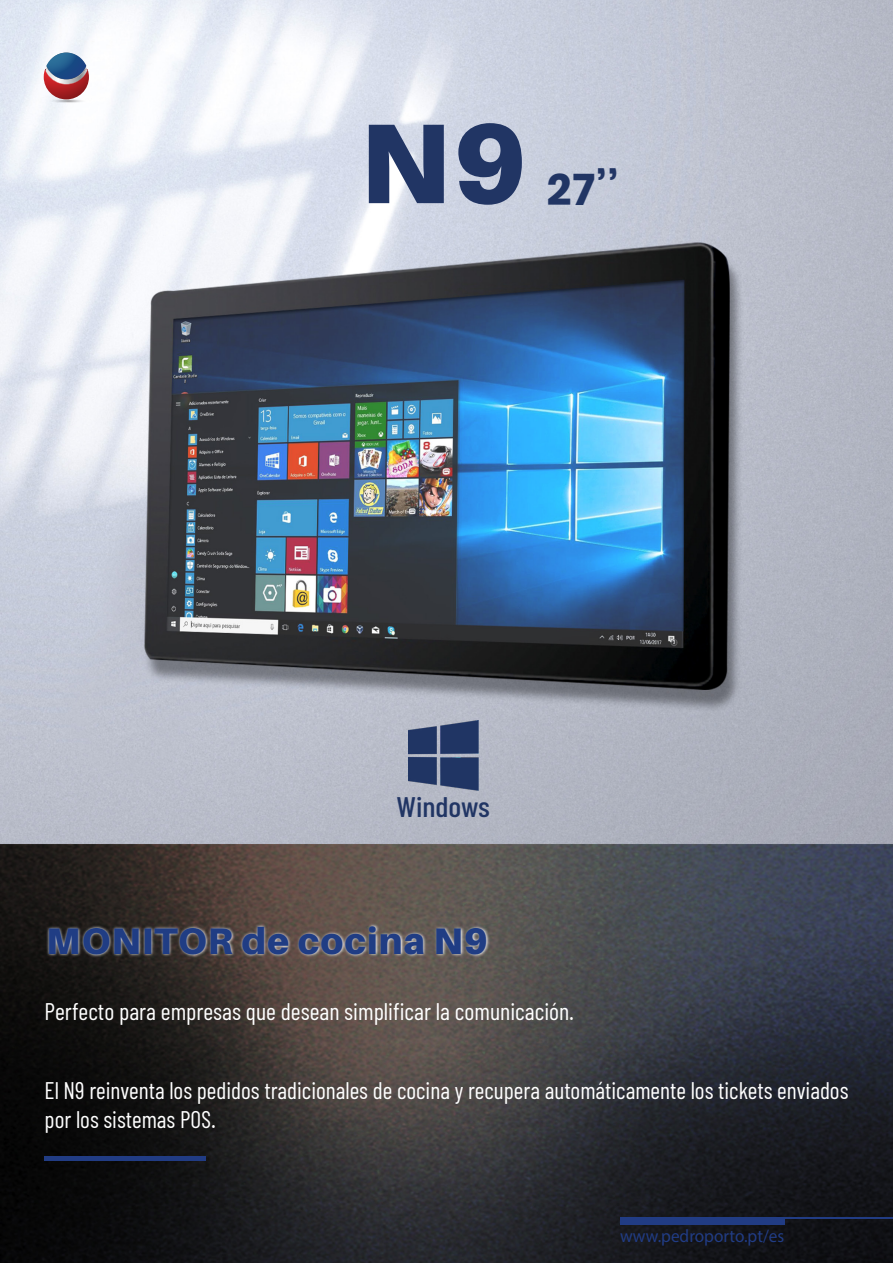
<style>
.page{position:relative;width:893px;height:1263px;background:#fff}
.page>*{position:absolute;margin:0;border:0;box-sizing:border-box;transform-origin:0 0}
.t1{font:900 113.7px "Aileron";color:#213564}
.t2{font:700 43.65px "Poppins";color:#213564}
.t3{font:900 37.05px "Aileron";letter-spacing:.025em;color:#203d84}
.t4{font:500 28.2px "Barlow Condensed";color:#213564;scale:1.07 1}
.t5{font:24px/28.8px "Barlow Condensed";color:#fff}
.t6{font:18px "Myriad Pro";color:#213c84;scale:.95 1}
</style>
<div class="page">
<img style="left:0;top:0;width:893px;height:1263px">
<svg style="left:40px;top:75px;width:53px;height:52px"></svg>
<svg style="left:44px;top:53px;width:45px;height:46px"></svg>
<hr style="left:620px;top:1217px;width:273px;height:2px;background:#213c84">
<div style="left:620px;top:1218px;width:164px;height:6px;background:#213c84"></div>
<div style="left:45px;top:1156px;width:161px;height:5px;background:#213c84"></div>
<img style="left:0;top:868px;width:544px;height:149px">
<img style="left:408px;top:720px;width:70px;height:70px">
<h1 class="t1" style="left:360px;top:97px;width:170px">N9</h1>
<h2 class="t2" style="left:547px;top:164px;width:73px">27’’</h2>
<p class="t4" style="left:397px;top:789px;width:89px">Windows</p>
<h3 class="t3" style="left:46px;top:919px;width:444px">MONITOR de cocina N9</h3>
<p class="t5" style="left:45px;top:996px;width:531px">Perfecto para empresas que desean simplificar la comunicación.</p>
<p class="t5" style="left:45px;top:1075px;width:805px">El N9 reinventa los pedidos tradicionales de cocina y recupera automáticamente los tickets enviados por los sistemas POS.</p>
<p class="t6" style="left:620px;top:1225px;width:174px">www.pedroporto.pt/es</p>
</div>
